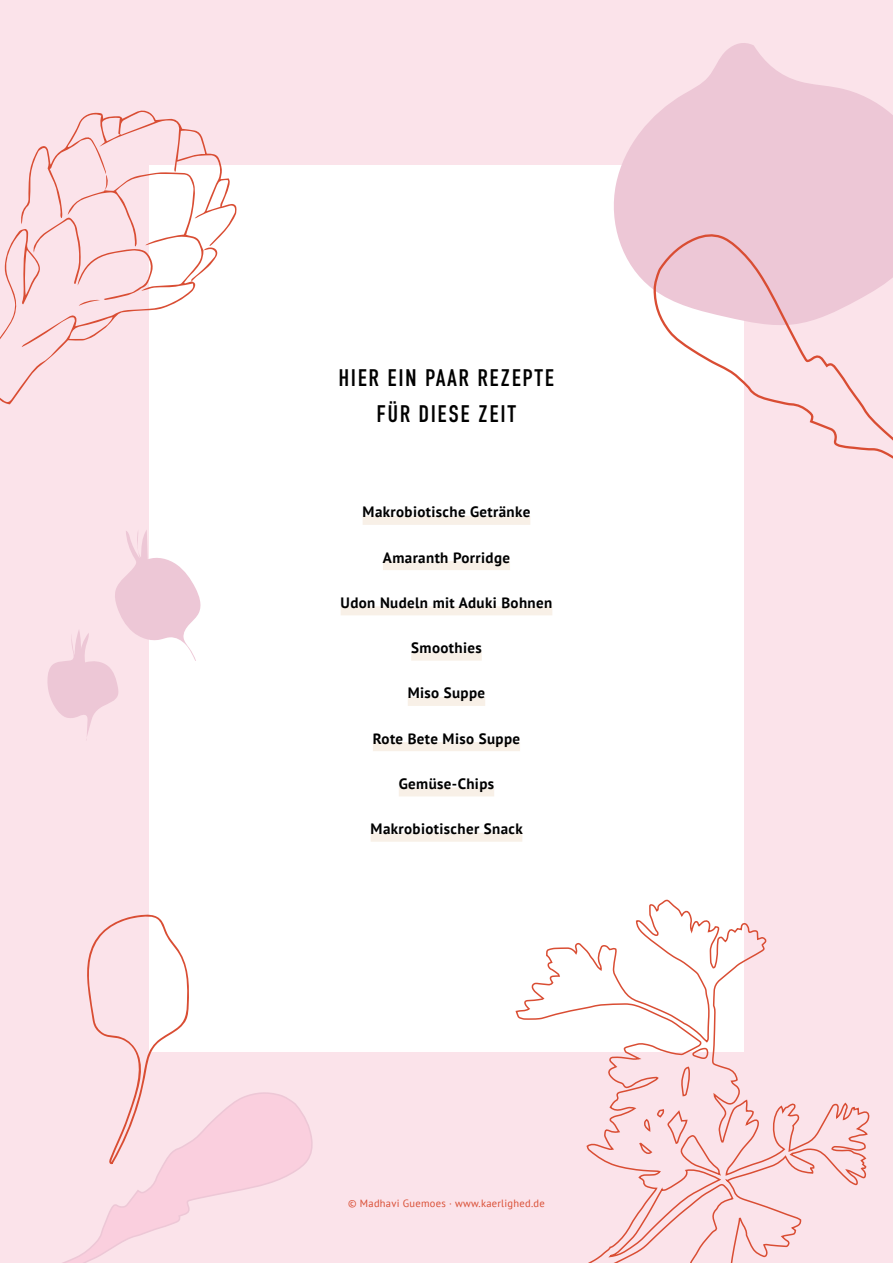
<style>
.page{position:relative;width:893px;height:1263px;background:#fff}
.page>*{position:absolute;margin:0;border:0;box-sizing:border-box;transform-origin:0 0}
.t1{font:24px/36px "DIN Condensed";letter-spacing:.06em;color:#000;text-align:center}
.t2{font:700 15px "PT Sans";letter-spacing:.025em;color:#000}
.t3{font:10.5px "PT Sans";letter-spacing:.025em;color:#d94d33}
</style>
<div class="page">
<div style="left:0;top:0;width:893px;height:1262px;background:#fbe3ea"></div>
<div style="left:149px;top:166px;width:595px;height:886px;background:#fff"></div>
<div style="left:363px;top:516px;width:167px;height:9px;background:#f8f0e7"></div>
<div style="left:383px;top:561px;width:127px;height:9px;background:#f8f0e7"></div>
<div style="left:341px;top:606px;width:211px;height:9px;background:#f8f0e7"></div>
<div style="left:411px;top:652px;width:71px;height:9px;background:#f8f0e7"></div>
<div style="left:408px;top:697px;width:77px;height:9px;background:#f8f0e7"></div>
<div style="left:373px;top:742px;width:147px;height:9px;background:#f8f0e7"></div>
<div style="left:399px;top:787px;width:95px;height:9px;background:#f8f0e7"></div>
<div style="left:371px;top:833px;width:151px;height:9px;background:#f8f0e7"></div>
<svg style="left:514px;top:899px;width:356px;height:364px"></svg>
<svg style="left:0;top:230px;width:169px;height:174px"></svg>
<svg style="left:21px;top:110px;width:216px;height:196px"></svg>
<svg style="left:608px;top:43px;width:285px;height:246px;fill:#edc7d6"></svg>
<svg style="left:47px;top:530px;width:154px;height:210px"></svg>
<svg style="left:653px;top:233px;width:240px;height:226px"></svg>
<svg style="left:87px;top:914px;width:102px;height:176px"></svg>
<svg style="left:23px;top:1090px;width:291px;height:173px"></svg>
<h1 class="t1" style="left:339px;top:360px;width:217px">HIER EIN PAAR REZEPTE<br>FÜR DIESE ZEIT</h1>
<p class="t2" style="left:363px;top:502px;width:169px">Makrobiotische Getränke</p>
<p class="t2" style="left:383px;top:547px;width:129px">Amaranth Porridge</p>
<p class="t2" style="left:341px;top:593px;width:213px">Udon Nudeln mit Aduki Bohnen</p>
<p class="t2" style="left:411px;top:638px;width:72px">Smoothies</p>
<p class="t2" style="left:408px;top:683px;width:79px">Miso Suppe</p>
<p class="t2" style="left:373px;top:728px;width:149px">Rote Bete Miso Suppe</p>
<p class="t2" style="left:399px;top:774px;width:97px">Gemüse-Chips</p>
<p class="t2" style="left:371px;top:819px;width:154px">Makrobiotischer Snack</p>
<p class="t3" style="left:348px;top:1196px;width:198px">© Madhavi Guemoes · www.kaerlighed.de</p>
</div>
